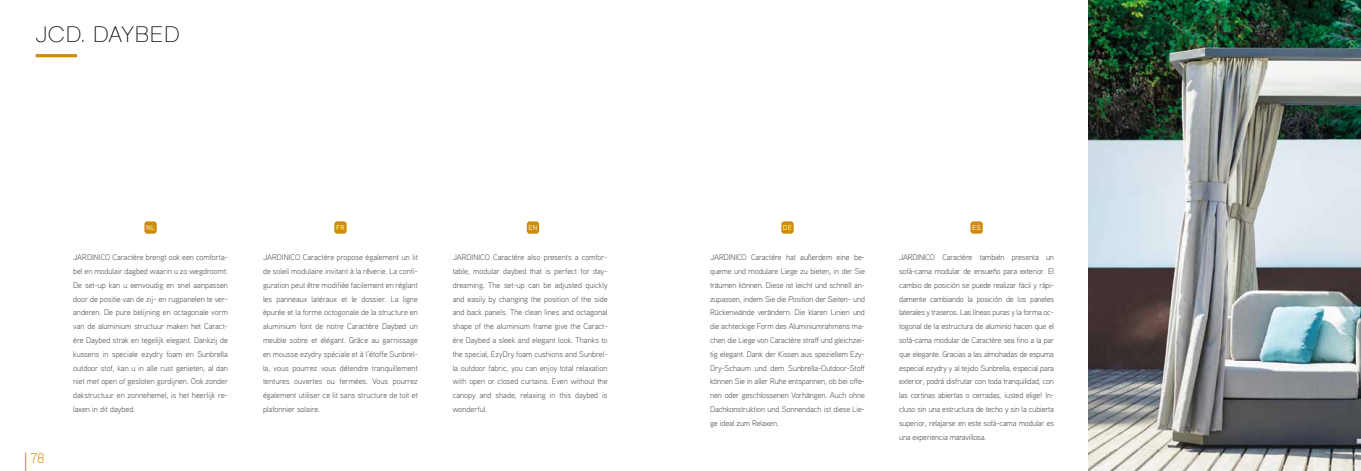
<style>
.page{position:relative;width:1361px;height:471px;background:#fff}
.page>*{position:absolute;margin:0;border:0;box-sizing:border-box;transform-origin:0 0}
.t1{font:22.7px "Chalet Paris Nineteen Sixty";letter-spacing:.035em;color:#000}
.t2{font:300 14px "Aaux Pro";color:#d08b0a}
.t3{font:300 8.1px/13.8px "Aaux Pro";color:#3f3f3e;text-align:justify}
.t4{font:7.1px "Aaux Pro";letter-spacing:.04em;color:#fff}
</style>
<div class="page">
<svg style="left:25px;top:452px;width:1px;height:19px"></svg>
<hr style="left:36px;top:54px;width:41px;height:3px;background:#d08b0a">
<svg style="left:144px;top:221px;width:13px;height:12px"></svg>
<div style="left:334px;top:221px;width:13px;height:12px;background:#d08b0a;border-radius:2px"></div>
<div style="left:527px;top:221px;width:12px;height:12px;background:#d08b0a;border-radius:2px"></div>
<div style="left:781px;top:221px;width:12px;height:12px;background:#d08b0a;border-radius:2px"></div>
<div style="left:970px;top:221px;width:13px;height:12px;background:#d08b0a;border-radius:2px"></div>
<img style="left:1089px;top:0;width:272px;height:471px">
<h1 class="t1" style="left:36px;top:21px;width:145px">JCD. DAYBED</h1>
<h2 class="t2" style="left:31px;top:449px;width:15px">78</h2>
<p class="t4" style="left:146px;top:223px;width:10px">NL</p>
<p class="t3" style="left:73px;top:250px;width:156px">JARDINICO Caractère brengt ook een comforta&shy;bel en modulair dagbed waarin u zo wegdroomt.<br>De set-up kan u eenvoudig en snel aanpassen door de positie van de zij- en rugpanelen te ver&shy;anderen. De pure belijning en octagonale vorm van de aluminium structuur maken het Caract&shy;ère Daybed strak en tegelijk elegant. Dankzij de kussens in speciale ezydry foam en Sunbrella outdoor stof, kan u in alle rust genieten, al dan niet met open of gesloten gordijnen. Ook zonder dakstructuur en zonnehemel, is het heerlijk re&shy;laxen in dit daybed.</p>
<p class="t4" style="left:336px;top:223px;width:10px">FR</p>
<p class="t3" style="left:263px;top:250px;width:156px">JARDINICO Caractère propose également un lit de soleil modulaire invitant à la rêverie. La confi&shy;guration peut être modifiée facilement en réglant les panneaux latéraux et le dossier. La ligne épurée et la forme octogonale de la structure en aluminium font de notre Caractère Daybed un meuble sobre et élégant. Grâce au garnissage en mousse ezydry spéciale et à l’étoffe Sunbrel&shy;la, vous pourrez vous détendre tranquillement tentures ouvertes ou fermées. Vous pourrez également utiliser ce lit sans structure de toit et plafonnier solaire.</p>
<p class="t4" style="left:528px;top:223px;width:11px">EN</p>
<p class="t3" style="left:453px;top:250px;width:156px">JARDINICO Caractère also presents a comfor&shy;table, modular daybed that is perfect for day&shy;dreaming. The set-up can be adjusted quickly and easily by changing the position of the side and back panels. The clean lines and octagonal shape of the aluminium frame give the Caract&shy;ère Daybed a sleek and elegant look. Thanks to the special, EzyDry foam cushions and Sunbrel&shy;la outdoor fabric, you can enjoy total relaxation with open or closed curtains. Even without the canopy and shade, relaxing in this daybed is wonderful.</p>
<p class="t4" style="left:783px;top:223px;width:11px">DE</p>
<p class="t3" style="left:710px;top:250px;width:156px">JARDINICO Caractère hat außerdem eine be&shy;queme und modulare Liege zu bieten, in der Sie träumen können. Diese ist leicht und schnell an&shy;zupassen, indem Sie die Position der Seiten- und Rückenwände verändern. Die klaren Linien und die achteckige Form des Aluminiumrahmens ma&shy;chen die Liege von Caractère straff und gleichzei&shy;tig elegant. Dank der Kissen aus speziellem Ezy-Dry-Schaum und dem Sunbrella-Outdoor-Stoff können Sie in aller Ruhe entspannen, ob bei offe&shy;nen oder geschlossenen Vorhängen. Auch ohne Dachkonstruktion und Sonnendach ist diese Lie&shy;ge ideal zum Relaxen.</p>
<p class="t4" style="left:972px;top:223px;width:10px">ES</p>
<p class="t3" style="left:899px;top:250px;width:156px">JARDINICO Caractère también presenta un sofá-cama modular de ensueño para exterior. El cambio de posición se puede realizar fácil y rápi&shy;damente cambiando la posición de los paneles laterales y traseros. Las líneas puras y la forma oc&shy;togonal de la estructura de aluminio hacen que el sofá-cama modular de Caractère sea fino a la par que elegante. Gracias a las almohadas de espuma especial ezydry y al tejido Sunbrella, especial para exterior, podrá disfrutar con toda tranquilidad, con las cortinas abiertas o cerradas, ¡usted elige! In&shy;cluso sin una estructura de techo y sin la cubierta superior, relajarse en este sofá-cama modular es una experiencia maravillosa.</p>
</div>
